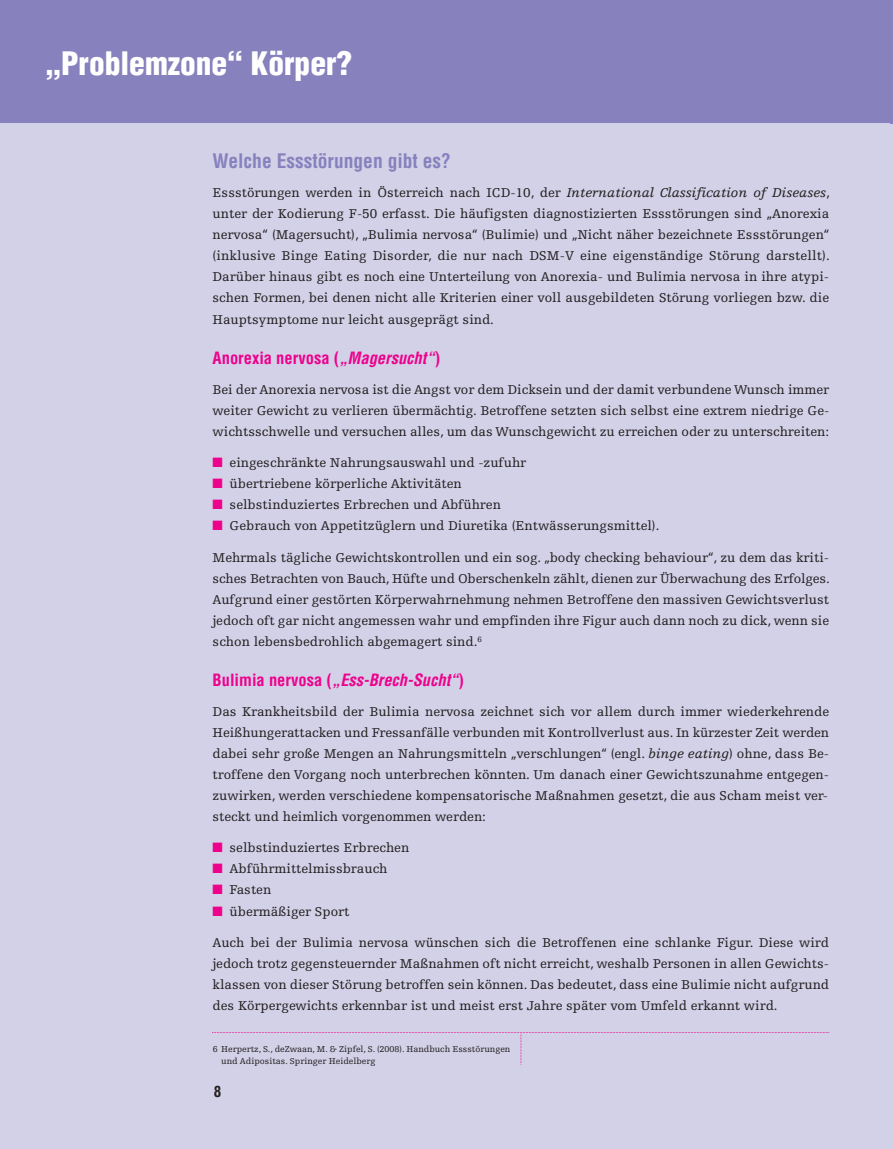
<style>
.page{position:relative;width:893px;height:1149px;background:#fff}
.page>*{position:absolute;margin:0;border:0;box-sizing:border-box;transform-origin:0 0}
.t1{font:900 condensed 31.5px "Helvetica";color:#fff}
.t2{font:700 condensed 19.5px "Helvetica";color:#8781bd}
.t3{font:italic 700 condensed 16.5px "Helvetica LT Std";color:#ed028c}
.t4{font:700 condensed 16.5px "Helvetica LT Std";color:#ed028c}
.t5{font:700 condensed 15px "Helvetica LT Std";color:#231f20}
.t6{font:13.5px/21px "Egyptienne F";color:#231f20;text-align:justify}
.t7{font:9px/12px "Egyptienne F";color:#231f20}
.s1{font-style:italic}
.s2{font-family:"Apple Icon 2";color:#ed028c}
.s3{font-style:normal}
</style>
<div class="page">
<div style="left:0;top:118px;width:893px;height:1030px;background:#d3d1e8"></div>
<hr style="left:890px;top:0;width:3px;height:123px;background:#8781bd">
<svg style="left:212px;top:1032px;width:618px;height:32px"></svg>
<div style="left:0;top:0;width:891px;height:123px;background:#8781bd"></div>
<p class="t1" style="left:45px;top:46px;width:308px">„Problemzone“ Körper?</p>
<h3 class="t2" style="left:213px;top:150px;width:240px">Welche Essstörungen gibt es?</h3>
<p class="t6" style="left:212px;top:183px;width:619px">Essstörungen werden in Österreich nach ICD-10, der <span class="s1">International Classification of Diseases</span>, unter der Kodierung F-50 erfasst. Die häufigsten diagnostizierten Essstörungen sind „Anorexia nervosa“ (Magersucht), „Bulimia nervosa“ (Bulimie) und „Nicht näher bezeichnete Essstörungen“ (inklusive Binge Eating Disorder, die nur nach DSM-V eine eigenständige Störung darstellt).<br>Darüber hinaus gibt es noch eine Unterteilung von Anorexia- und Bulimia nervosa in ihre atypi&shy;schen Formen, bei denen nicht alle Kriterien einer voll ausgebildeten Störung vorliegen bzw. die Hauptsymptome nur leicht ausgeprägt sind.</p>
<p class="t4" style="left:213px;top:351px;width:229px">Anorexia nervosa (<span class="s1">„Magersucht“</span>)</p>
<p class="t6" style="left:213px;top:379px;width:618px">Bei der Anorexia nervosa ist die Angst vor dem Dicksein und der damit verbundene Wunsch immer weiter Gewicht zu verlieren übermächtig. Betroffene setzten sich selbst eine extrem niedrige Ge&shy;wichtsschwelle und versuchen alles, um das Wunschgewicht zu erreichen oder zu unterschreiten:</p>
<p class="t6" style="left:213px;top:453px;width:448px;text-align:left"><span class="s2">N</span> eingeschränkte Nahrungsauswahl und -zufuhr<br><span class="s2">N</span> übertriebene körperliche Aktivitäten<br><span class="s2">N</span> selbstinduziertes Erbrechen und Abführen<br><span class="s2">N</span> Gebrauch von Appetitzüglern und Diuretika (Entwässerungsmittel).</p>
<p class="t6" style="left:213px;top:547px;width:619px">Mehrmals tägliche Gewichtskontrollen und ein sog. „body checking behaviour“, zu dem das kriti&shy;sches Betrachten von Bauch, Hüfte und Oberschenkeln zählt, dienen zur Überwachung des Erfolges.<br>Aufgrund einer gestörten Körperwahrnehmung nehmen Betroffene den massiven Gewichtsverlust jedoch oft gar nicht angemessen wahr und empfinden ihre Figur auch dann noch zu dick, wenn sie schon lebensbedrohlich abgemagert sind.<sup>6</sup></p>
<p class="t3" style="left:213px;top:673px;width:253px"><span class="s3">Bulimia nervosa (</span>„Ess-Brech-Sucht“<span class="s3">)</span></p>
<p class="t6" style="left:213px;top:701px;width:618px">Das Krankheitsbild der Bulimia nervosa zeichnet sich vor allem durch immer wiederkehrende Heißhungerattacken und Fressanfälle verbunden mit Kontrollverlust aus. In kürzester Zeit werden dabei sehr große Mengen an Nahrungsmitteln „verschlungen“ (engl. <span class="s1">binge eating</span>) ohne, dass Be&shy;troffene den Vorgang noch unterbrechen könnten. Um danach einer Gewichtszunahme entgegen&shy;zuwirken, werden verschiedene kompensatorische Maßnahmen gesetzt, die aus Scham meist ver&shy;steckt und heimlich vorgenommen werden:</p>
<p class="t6" style="left:213px;top:838px;width:198px;text-align:left"><span class="s2">N</span> selbstinduziertes Erbrechen<br><span class="s2">N</span> Abführmittelmissbrauch<br><span class="s2">N</span> Fasten<br><span class="s2">N</span> übermäßiger Sport</p>
<p class="t6" style="left:213px;top:932px;width:618px">Auch bei der Bulimia nervosa wünschen sich die Betroffenen eine schlanke Figur. Diese wird jedoch trotz gegensteuernder Maßnahmen oft nicht erreicht, weshalb Personen in allen Gewichts&shy;klassen von dieser Störung betroffen sein können. Das bedeutet, dass eine Bulimie nicht aufgrund des Körpergewichts erkennbar ist und meist erst Jahre später vom Umfeld erkannt wird.</p>
<p class="t7" style="left:221px;top:1042px;width:291px;text-indent:-8px">6 Herpertz, S., deZwaan, M. &amp; Zipfel, S. (2008). Handbuch Essstörungen und Adipositas. Springer Heidelberg</p>
<p class="t5" style="left:214px;top:1084px;width:9px">8</p>
</div>
